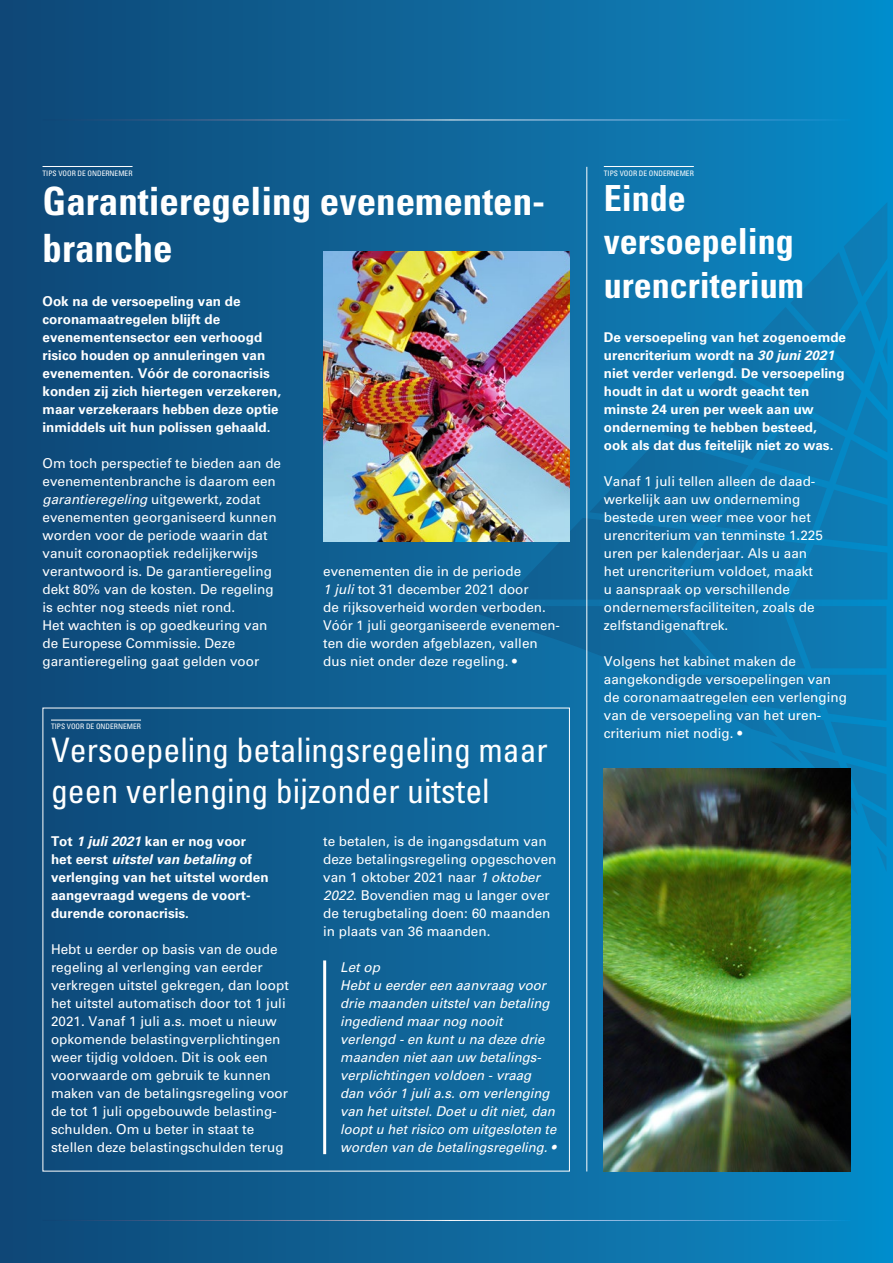
<style>
.page{position:relative;width:893px;height:1263px;background:#fff}
.page>*{position:absolute;margin:0;border:0;box-sizing:border-box;transform-origin:0 0}
.t1{font:700 condensed 39px/46.8px "Univers LT Std";color:#fff}
.t2{font:700 condensed 36px/43.2px "Univers LT Std";color:#fff}
.t3{font:condensed 33.75px/40.5px "Univers LT Std";color:#fff}
.t4{font:13.5px/18px "Univers LT Std";color:#fff}
.t5{font:700 13.5px/18px "Univers LT Std";color:#fff}
.t6{font:italic 13.5px/18px "Univers LT Std";color:#fff}
.t7{font:condensed 7.5px "Univers LT Std";color:#fff}
.s1{font-style:italic}
</style>
<div class="page">
<div style="left:0;top:0;width:893px;height:1263px;background:linear-gradient(to right,#114674,#0a8ac6)"></div>
<svg style="left:452px;top:202px;width:435px;height:670px;background:#0e75ac"></svg>
<hr style="left:43px;top:1220px;width:807px;height:1px;background:#fff">
<hr style="left:43px;top:120px;width:807px;height:1px;background:#fff">
<hr style="left:51px;top:720px;width:90px;height:1px;background:#fff">
<hr style="left:43px;top:166px;width:90px;height:1px;background:#fff">
<img style="left:323px;top:252px;width:247px;height:289px">
<hr style="left:586px;top:167px;width:1px;height:1004px;background:#fff">
<hr style="left:604px;top:166px;width:90px;height:1px;background:#fff">
<img style="left:604px;top:768px;width:246px;height:403px">
<hr style="left:323px;top:960px;width:3px;height:194px;background:#fff">
<p class="t7" style="left:43px;top:168px;width:92px">TIPS VOOR DE ONDERNEMER</p>
<h1 class="t1" style="left:43px;top:177px;width:504px">Garantieregeling evenementen&shy;branche</h1>
<p class="t5" style="left:43px;top:292px;width:240px">Ook na de versoepeling van de coronamaatregelen blijft de evenementensector een verhoogd risico houden op annuleringen van evenementen. Vóór de coronacrisis konden zij zich hiertegen verzekeren, maar verzekeraars hebben deze optie inmiddels uit hun polissen gehaald.</p>
<p class="t4" style="left:43px;top:454px;width:240px">Om toch perspectief te bieden aan de evenementenbranche is daarom een <span class="s1">garantieregeling</span> uitgewerkt, zodat evenementen georganiseerd kunnen worden voor de periode waarin dat vanuit coronaoptiek redelijkerwijs verantwoord is. De garantieregeling dekt 80% van de kosten. De regeling is echter nog steeds niet rond.<br>Het wachten is op goedkeuring van de Europese Commissie. Deze garantieregeling gaat gelden voor</p>
<p class="t4" style="left:323px;top:562px;width:238px">evenementen die in de periode<br><span class="s1">1 juli</span> tot 31 december 2021 door<br>de rijksoverheid worden verboden.<br>Vóór 1 juli georganiseerde evenemen&shy;ten die worden afgeblazen, vallen dus niet onder deze regeling. •</p>
<p class="t7" style="left:51px;top:722px;width:92px">TIPS VOOR DE ONDERNEMER</p>
<h3 class="t3" style="left:51px;top:729px;width:498px">Versoepeling betalingsregeling maar geen verlenging bijzonder uitstel</h3>
<p class="t5" style="left:51px;top:832px;width:219px">Tot <span class="s1">1 juli 2021</span> kan er nog voor het eerst <span class="s1">uitstel van betaling</span> of verlenging van het uitstel worden aangevraagd wegens de voort&shy;durende coronacrisis.</p>
<p class="t4" style="left:51px;top:940px;width:239px">Hebt u eerder op basis van de oude regeling al verlenging van eerder verkregen uitstel gekregen, dan loopt het uitstel automatisch door tot 1 juli 2021. Vanaf 1 juli a.s. moet u nieuw opkomende belastingverplichtingen weer tijdig voldoen. Dit is ook een voorwaarde om gebruik te kunnen maken van de betalingsregeling voor de tot 1 juli opgebouwde belasting&shy;schulden. Om u beter in staat te stellen deze belastingschulden terug</p>
<p class="t4" style="left:323px;top:832px;width:235px">te betalen, is de ingangsdatum van deze betalingsregeling opgeschoven van 1 oktober 2021 naar <span class="s1">1 oktober<br>2022</span>. Bovendien mag u langer over de terugbetaling doen: 60 maanden in plaats van 36 maanden.</p>
<p class="t6" style="left:340px;top:958px;width:218px">Let op<br>Hebt u eerder een aanvraag voor drie maanden uitstel van betaling ingediend maar nog nooit verlengd - en kunt u na deze drie maanden niet aan uw betalings&shy;verplichtingen voldoen - vraag dan vóór 1 juli a.s. om verlenging van het uitstel. Doet u dit niet, dan loopt u het risico om uitgesloten te worden van de betalingsregeling. •</p>
<p class="t7" style="left:604px;top:168px;width:92px">TIPS VOOR DE ONDERNEMER</p>
<h2 class="t2" style="left:604px;top:177px;width:201px">Einde versoepeling urencriterium</h2>
<p class="t5" style="left:604px;top:328px;width:244px">De versoepeling van het zogenoemde urencriterium wordt na <span class="s1">30 juni 2021 </span>niet verder verlengd. De versoepeling houdt in dat u wordt geacht ten minste 24 uren per week aan uw onderneming te hebben besteed,<br>ook als dat dus feitelijk niet zo was.</p>
<p class="t4" style="left:604px;top:472px;width:221px">Vanaf 1 juli tellen alleen de daad&shy;werkelijk aan uw onderneming bestede uren weer mee voor het urencriterium van tenminste 1.225 uren per kalenderjaar. Als u aan het urencriterium voldoet, maakt u aanspraak op verschillende ondernemersfaciliteiten, zoals de zelfstandigenaftrek.</p>
<p class="t4" style="left:604px;top:652px;width:245px">Volgens het kabinet maken de aangekondigde versoepelingen van de coronamaatregelen een verlenging van de versoepeling van het uren&shy;criterium niet nodig. •</p>
</div>
